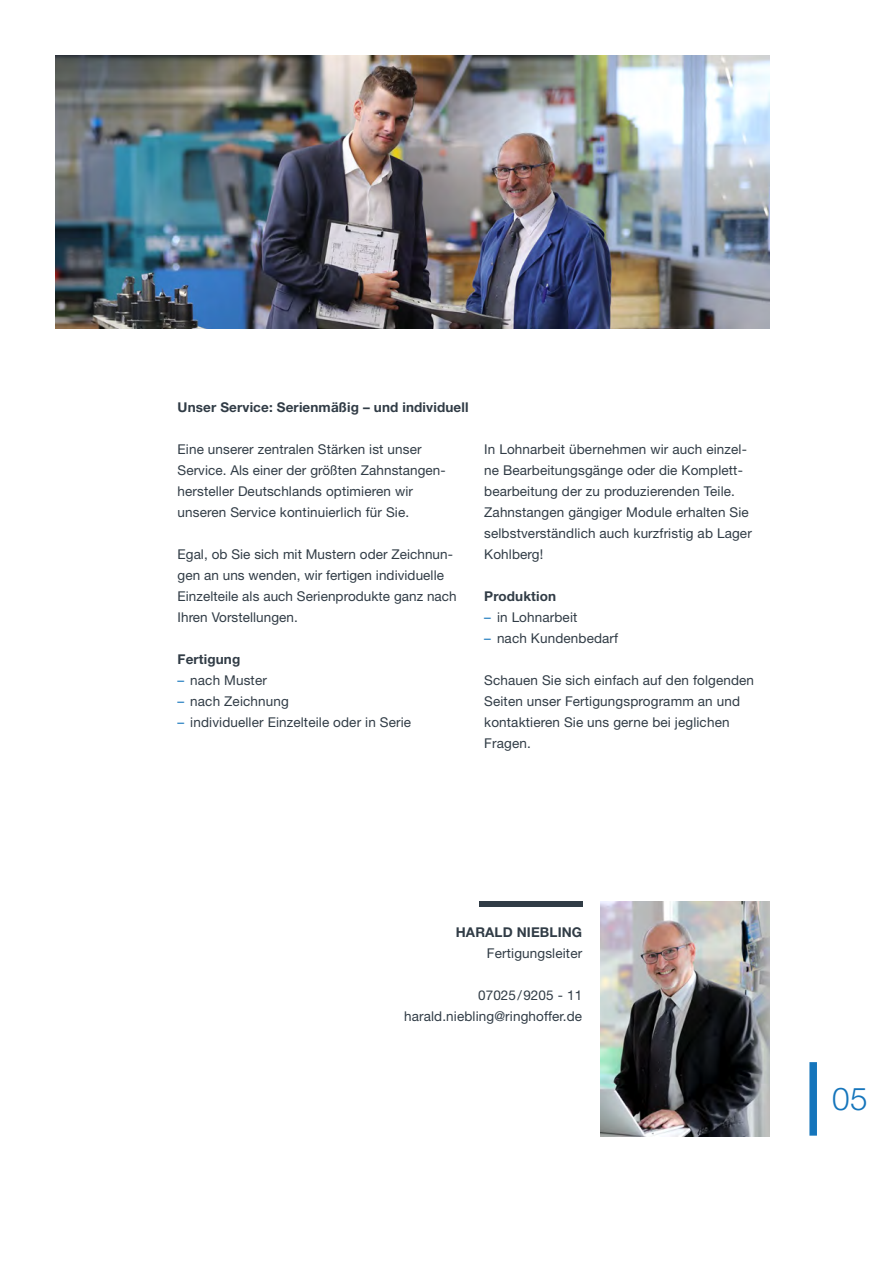
<style>
.page{position:relative;width:893px;height:1263px;background:#fff}
.page>*{position:absolute;margin:0;border:0;box-sizing:border-box;transform-origin:0 0}
.t1{font:300 31.5px "Helvetica Neue LT Std";color:#1575bb}
.t2{font:13.5px/21px "Helvetica Neue LT Std";letter-spacing:.01em;color:#313c46}
.t3{font:700 13.5px "Helvetica Neue LT Std";letter-spacing:.01em;color:#313c46}
.s1{color:#1575bb}
</style>
<div class="page">
<img style="left:55px;top:55px;width:762px;height:1082px">
<p class="t3" style="left:178px;top:399px;width:293px">Unser Service: Serienmäßig – und individuell</p>
<p class="t2" style="left:178px;top:439px;width:270px">Eine unserer zentralen Stärken ist unser Service. Als einer der größten Zahnstangen&shy;hersteller Deutschlands optimieren wir unseren Service kontinuierlich für Sie.</p>
<p class="t2" style="left:178px;top:544px;width:281px">Egal, ob Sie sich mit Mustern oder Zeichnun&shy;gen an uns wenden, wir fertigen individuelle Einzelteile als auch Serienprodukte ganz nach Ihren Vorstellungen.</p>
<p class="t3" style="left:178px;top:651px;width:64px">Fertigung</p>
<p class="t2" style="left:178px;top:670px;width:91px"><span class="s1">–</span> nach Muster</p>
<p class="t2" style="left:178px;top:691px;width:113px"><span class="s1">–</span> nach Zeichnung</p>
<p class="t2" style="left:178px;top:712px;width:235px"><span class="s1">–</span> individueller Einzelteile oder in Serie</p>
<p class="t2" style="left:484px;top:439px;width:269px">In Lohnarbeit übernehmen wir auch einzel&shy;ne Bearbeitungsgänge oder die Komplett&shy;bearbeitung der zu produzierenden Teile.<br>Zahnstangen gängiger Module erhalten Sie selbstverständlich auch kurzfristig ab Lager Kohlberg!</p>
<p class="t3" style="left:484px;top:588px;width:73px">Produktion</p>
<p class="t2" style="left:484px;top:607px;width:95px"><span class="s1">–</span> in Lohnarbeit</p>
<p class="t2" style="left:484px;top:628px;width:135px"><span class="s1">–</span> nach Kundenbedarf</p>
<p class="t2" style="left:484px;top:670px;width:271px">Schauen Sie sich einfach auf den folgenden Seiten unser Fertigungsprogramm an und kontaktieren Sie uns gerne bei jeglichen Fragen.</p>
<p class="t3" style="left:456px;top:924px;width:128px">HARALD NIEBLING</p>
<p class="t2" style="left:487px;top:943px;width:97px">Fertigungsleiter</p>
<p class="t2" style="left:404px;top:985px;width:180px;text-align:right">07025/9205 - 11 harald.niebling@ringhoffer.de</p>
<h1 class="t1" style="left:832px;top:1080px;width:37px">05</h1>
</div>
